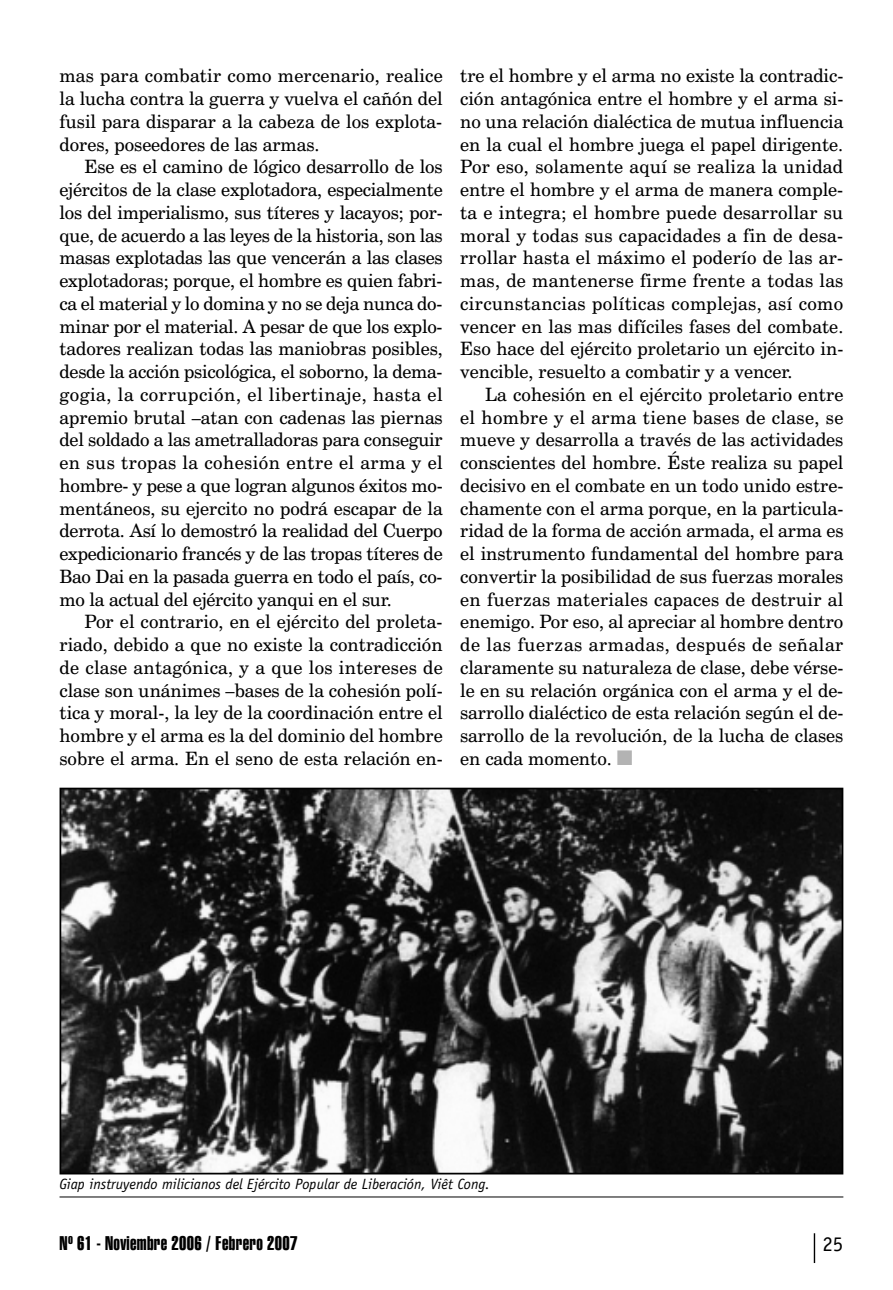
<style>
.page{position:relative;width:893px;height:1290px;background:#fff}
.page>*{position:absolute;margin:0;border:0;box-sizing:border-box;transform-origin:0 0}
.t1{font:21px "Officina Serif";color:#000}
.t2{font:19.25px "Swiss 911 BT Extra Compressed";letter-spacing:.015em;color:#000}
.t3{font:18.38px/22.8px "Century Schoolbook BT";color:#000;text-align:justify}
.t4{font:italic 14.88px "Officina Sans";color:#000}
.s1{color:#b3b3b3}
</style>
<div class="page">
<hr style="left:814px;top:1233px;width:1px;height:30px;background:#000">
<img style="left:63px;top:791px;width:777px;height:380px">
<div style="left:60px;top:788px;width:783px;height:386px;border:2px solid #000"></div>
<hr style="left:60px;top:1196px;width:783px;height:1px;background:#000">
<p class="t3" style="left:60px;top:66px;width:385px">mas para combatir como mercenario, realice la lucha contra la guerra y vuelva el cañón del fusil para disparar a la cabeza de los explota&shy;dores, poseedores de las armas.</p>
<p class="t3" style="left:60px;top:157px;width:385px;text-indent:25px">Ese es el camino de lógico desarrollo de los ejércitos de la clase explotadora, especialmente los del imperialismo, sus títeres y lacayos; por&shy;que, de acuerdo a las leyes de la historia, son las masas explotadas las que vencerán a las clases explotadoras; porque, el hombre es quien fabri&shy;ca el material y lo domina y no se deja nunca do&shy;minar por el material. A pesar de que los explo&shy;tadores realizan todas las maniobras posibles, desde la acción psicológica, el soborno, la dema&shy;gogia, la corrupción, el libertinaje, hasta el apremio brutal –atan con cadenas las piernas del soldado a las ametralladoras para conseguir en sus tropas la cohesión entre el arma y el hombre- y pese a que logran algunos éxitos mo&shy;mentáneos, su ejercito no podrá escapar de la derrota. Así lo demostró la realidad del Cuerpo expedicionario francés y de las tropas títeres de Bao Dai en la pasada guerra en todo el país, co&shy;mo la actual del ejército yanqui en el sur.</p>
<p class="t3" style="left:60px;top:612px;width:385px;text-indent:25px">Por el contrario, en el ejército del proleta&shy;riado, debido a que no existe la contradicción de clase antagónica, y a que los intereses de clase son unánimes –bases de la cohesión polí&shy;tica y moral-, la ley de la coordinación entre el hombre y el arma es la del dominio del hombre sobre el arma. En el seno de esta relación en-</p>
<p class="t3" style="left:460px;top:66px;width:385px">tre el hombre y el arma no existe la contradic&shy;ción antagónica entre el hombre y el arma si&shy;no una relación dialéctica de mutua influencia en la cual el hombre juega el papel dirigente.<br>Por eso, solamente aquí se realiza la unidad entre el hombre y el arma de manera comple&shy;ta e integra; el hombre puede desarrollar su moral y todas sus capacidades a fin de desa&shy;rrollar hasta el máximo el poderío de las ar&shy;mas, de mantenerse firme frente a todas las circunstancias políticas complejas, así como vencer en las mas difíciles fases del combate.<br>Eso hace del ejército proletario un ejército in&shy;vencible, resuelto a combatir y a vencer.</p>
<p class="t3" style="left:460px;top:385px;width:385px;text-indent:25px">La cohesión en el ejército proletario entre el hombre y el arma tiene bases de clase, se mueve y desarrolla a través de las actividades conscientes del hombre. Éste realiza su papel decisivo en el combate en un todo unido estre&shy;chamente con el arma porque, en la particula&shy;ridad de la forma de acción armada, el arma es el instrumento fundamental del hombre para convertir la posibilidad de sus fuerzas morales en fuerzas materiales capaces de destruir al enemigo. Por eso, al apreciar al hombre dentro de las fuerzas armadas, después de señalar claramente su naturaleza de clase, debe vérse&shy;le en su relación orgánica con el arma y el de&shy;sarrollo dialéctico de esta relación según el de&shy;sarrollo de la revolución, de la lucha de clases en cada momento. <span class="s1">■</span></p>
<p class="t4" style="left:60px;top:1178px;width:432px">Giap instruyendo milicianos del Ejército Popular de Liberación, Viêt Cong.</p>
<p class="t2" style="left:60px;top:1236px;width:239px">Nº 61 - Noviembre 2006 / Febrero 2007</p>
<p class="t1" style="left:822px;top:1231px;width:22px">25</p>
</div>
